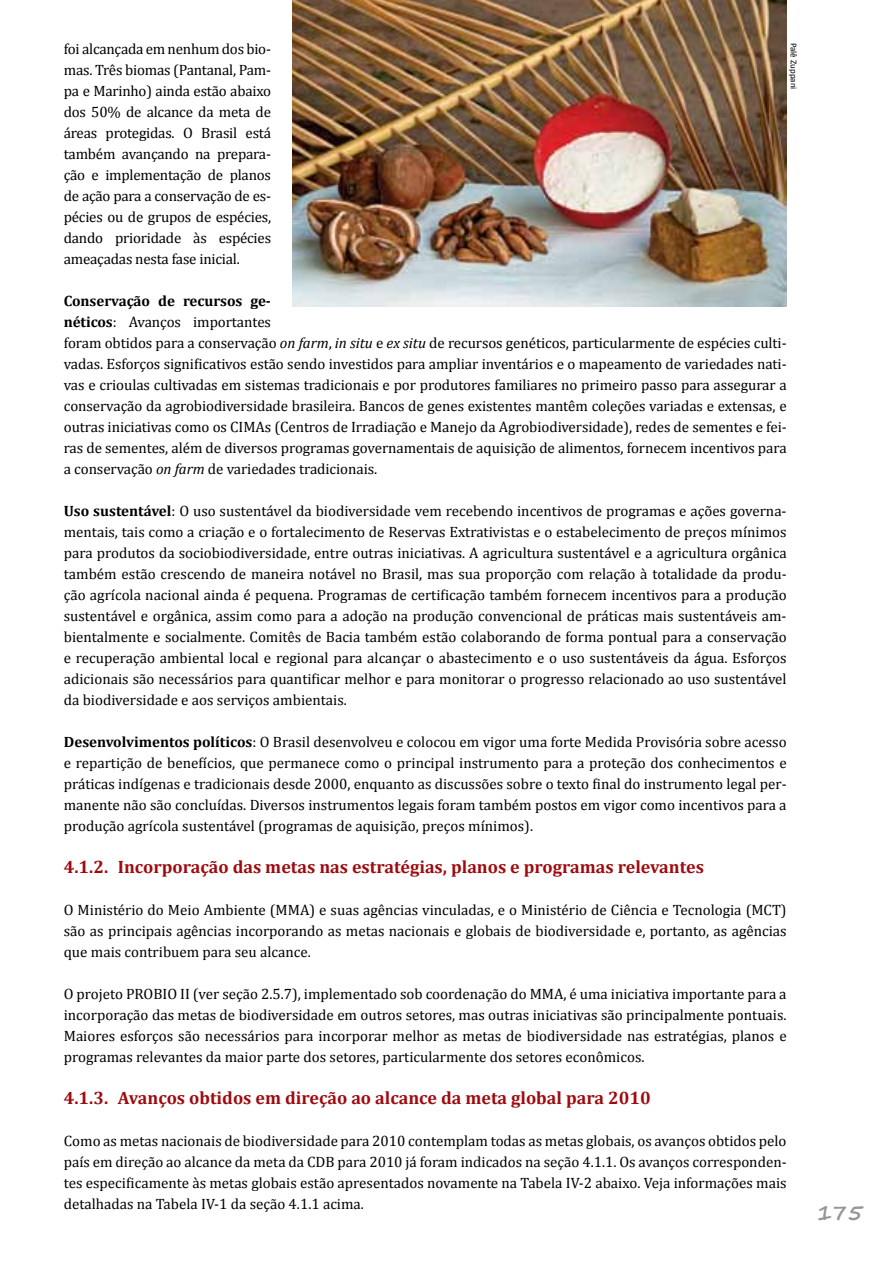
<style>
.page{position:relative;width:893px;height:1263px;background:#fff}
.page>*{position:absolute;margin:0;border:0;box-sizing:border-box;transform-origin:0 0}
.t1{font:700 21px "Segoe Print";color:#939598}
.t2{font:700 18px "Cambria";color:#9e0b0f}
.t3{font:15px/21px "Cambria";letter-spacing:-.005em;color:#000;text-align:justify}
.t4{font:9px "Calibri";color:#000}
.s1{font-weight:700}
.s2{font-style:italic}
</style>
<div class="page">
<img style="left:292px;top:0;width:495px;height:306px">
<p class="t4" style="left:799px;top:43px;width:48px;rotate:90deg">Palê Zuppani</p>
<p class="t3" style="left:64px;top:39px;width:209px">foi alcançada em nenhum dos bio&shy;mas. Três biomas (Pantanal, Pam&shy;pa e Marinho) ainda estão abaixo dos 50% de alcance da meta de áreas protegidas. O Brasil está também avançando na prepara&shy;ção e implementação de planos de ação para a conservação de es&shy;pécies ou de grupos de espécies, dando prioridade às espécies ameaçadas nesta fase inicial.</p>
<p class="t3" style="left:64px;top:291px;width:724px;text-align:left"><span class="s1">Conservação de recursos ge-<br>néticos</span>: Avanços importantes<br>foram obtidos para a conservação <span class="s2">on farm</span>, <span class="s2">in situ</span> e <span class="s2">ex situ</span> de recursos genéticos, particularmente de espécies culti&shy;vadas. Esforços significativos estão sendo investidos para ampliar inventários e o mapeamento de variedades nati&shy;vas e crioulas cultivadas em sistemas tradicionais e por produtores familiares no primeiro passo para assegurar a conservação da agrobiodiversidade brasileira. Bancos de genes existentes mantêm coleções variadas e extensas, e outras iniciativas como os CIMAs (Centros de Irradiação e Manejo da Agrobiodiversidade), redes de sementes e fei&shy;ras de sementes, além de diversos programas governamentais de aquisição de alimentos, fornecem incentivos para a conservação <span class="s2">on farm</span> de variedades tradicionais.</p>
<p class="t3" style="left:64px;top:501px;width:724px"><span class="s1">Uso sustentável</span>: O uso sustentável da biodiversidade vem recebendo incentivos de programas e ações governa&shy;mentais, tais como a criação e o fortalecimento de Reservas Extrativistas e o estabelecimento de preços mínimos para produtos da sociobiodiversidade, entre outras iniciativas. A agricultura sustentável e a agricultura orgânica também estão crescendo de maneira notável no Brasil, mas sua proporção com relação à totalidade da produ&shy;ção agrícola nacional ainda é pequena. Programas de certificação também fornecem incentivos para a produção sustentável e orgânica, assim como para a adoção na produção convencional de práticas mais sustentáveis am&shy;bientalmente e socialmente. Comitês de Bacia também estão colaborando de forma pontual para a conservação e recuperação ambiental local e regional para alcançar o abastecimento e o uso sustentáveis da água. Esforços adicionais são necessários para quantificar melhor e para monitorar o progresso relacionado ao uso sustentável da biodiversidade e aos serviços ambientais.</p>
<p class="t3" style="left:64px;top:732px;width:724px"><span class="s1">Desenvolvimentos políticos</span>: O Brasil desenvolveu e colocou em vigor uma forte Medida Provisória sobre acesso e repartição de benefícios, que permanece como o principal instrumento para a proteção dos conhecimentos e práticas indígenas e tradicionais desde 2000, enquanto as discussões sobre o texto final do instrumento legal per&shy;manente não são concluídas. Diversos instrumentos legais foram também postos em vigor como incentivos para a produção agrícola sustentável (programas de aquisição, preços mínimos).</p>
<p class="t2" style="left:64px;top:856px;width:642px">4.1.2. Incorporação das metas nas estratégias, planos e programas relevantes</p>
<p class="t3" style="left:64px;top:900px;width:724px">O Ministério do Meio Ambiente (MMA) e suas agências vinculadas, e o Ministério de Ciência e Tecnologia (MCT) são as principais agências incorporando as metas nacionais e globais de biodiversidade e, portanto, as agências que mais contribuem para seu alcance.</p>
<p class="t3" style="left:64px;top:984px;width:724px">O projeto PROBIO II (ver seção 2.5.7), implementado sob coordenação do MMA, é uma iniciativa importante para a incorporação das metas de biodiversidade em outros setores, mas outras iniciativas são principalmente pontuais.<br>Maiores esforços são necessários para incorporar melhor as metas de biodiversidade nas estratégias, planos e programas relevantes da maior parte dos setores, particularmente dos setores econômicos.</p>
<p class="t2" style="left:64px;top:1087px;width:588px">4.1.3. Avanços obtidos em direção ao alcance da meta global para 2010</p>
<p class="t3" style="left:64px;top:1131px;width:724px">Como as metas nacionais de biodiversidade para 2010 contemplam todas as metas globais, os avanços obtidos pelo país em direção ao alcance da meta da CDB para 2010 já foram indicados na seção 4.1.1. Os avanços corresponden&shy;tes especificamente às metas globais estão apresentados novamente na Tabela IV-2 abaixo. Veja informações mais detalhadas na Tabela IV-1 da seção 4.1.1 acima.</p>
<h1 class="t1" style="left:817px;top:1194px;width:47px">175</h1>
</div>
